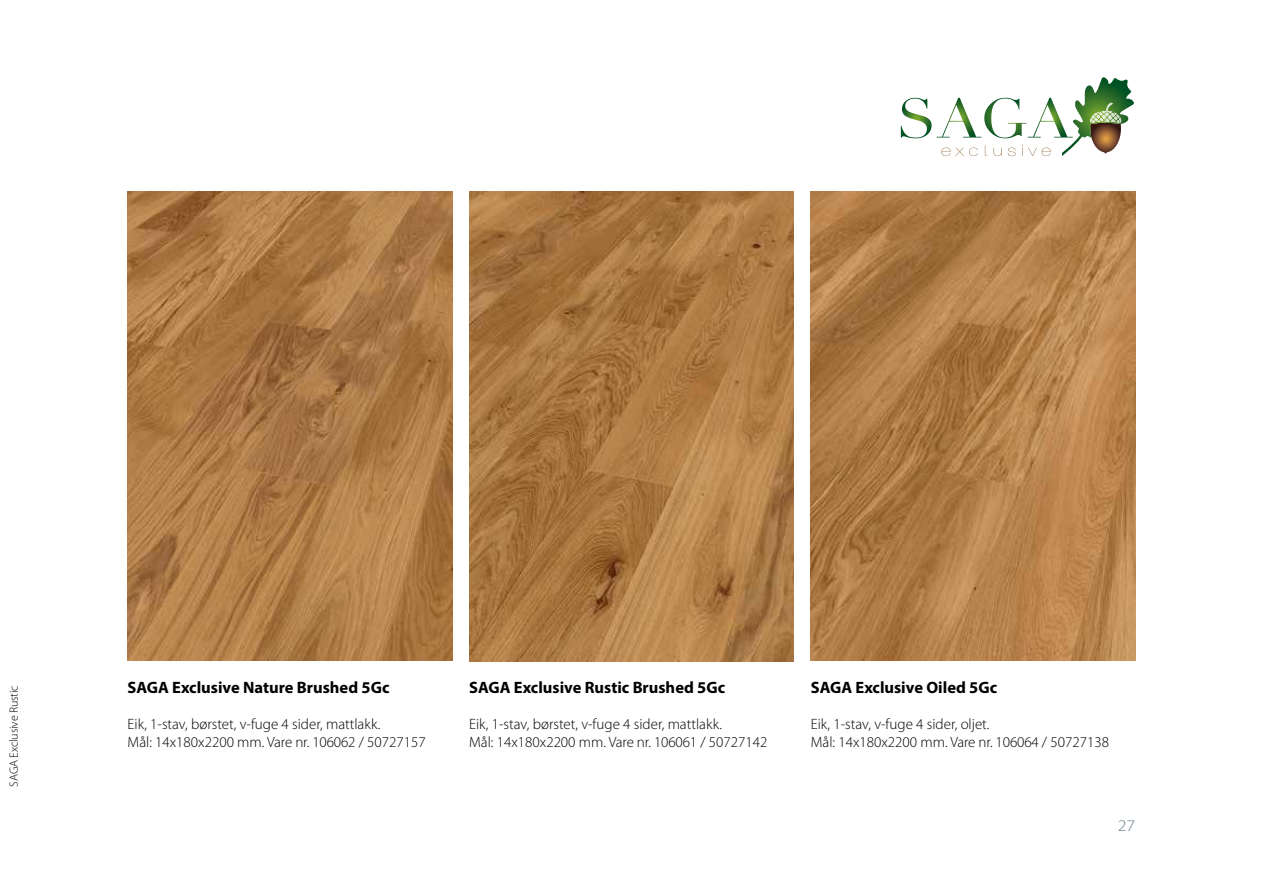
<style>
.page{position:relative;width:1263px;height:893px;background:#fff}
.page>*{position:absolute;margin:0;border:0;box-sizing:border-box;transform-origin:0 0}
.t1{font:700 16.5px "Myriad Pro";color:#000}
.t2{font:300 16.2px "Myriad Pro";color:#647b86;scale:1.11 1}
.t3{font:300 15px/18px "Myriad Pro";color:#000}
.t4{font:300 12px "Myriad Pro";letter-spacing:-.01em;color:#000}
</style>
<div class="page">
<svg style="left:901px;top:77px;width:233px;height:79px"></svg>
<img style="left:128px;top:192px;width:324px;height:468px">
<img style="left:469px;top:192px;width:325px;height:470px">
<img style="left:811px;top:192px;width:324px;height:468px">
<p class="t4" style="left:7px;top:787px;width:103px;rotate:-90deg">SAGA Exclusive Rustic</p>
<p class="t1" style="left:811px;top:677px;width:188px">SAGA Exclusive Oiled 5Gc</p>
<p class="t1" style="left:128px;top:677px;width:263px">SAGA Exclusive Nature Brushed 5Gc</p>
<p class="t3" style="left:128px;top:715px;width:300px">Eik, 1-stav, børstet, v-fuge 4 sider, mattlakk.<br>Mål: 14x180x2200 mm. Vare nr. 106062 / 50727157</p>
<p class="t1" style="left:469px;top:677px;width:257px">SAGA Exclusive Rustic Brushed 5Gc</p>
<p class="t3" style="left:469px;top:715px;width:300px">Eik, 1-stav, børstet, v-fuge 4 sider, mattlakk.<br>Mål: 14x180x2200 mm. Vare nr. 106061 / 50727142</p>
<p class="t3" style="left:811px;top:715px;width:300px">Eik, 1-stav, v-fuge 4 sider, oljet.<br>Mål: 14x180x2200 mm. Vare nr. 106064 / 50727138</p>
<p class="t2" style="left:1118px;top:817px;width:17px">27</p>
</div>
